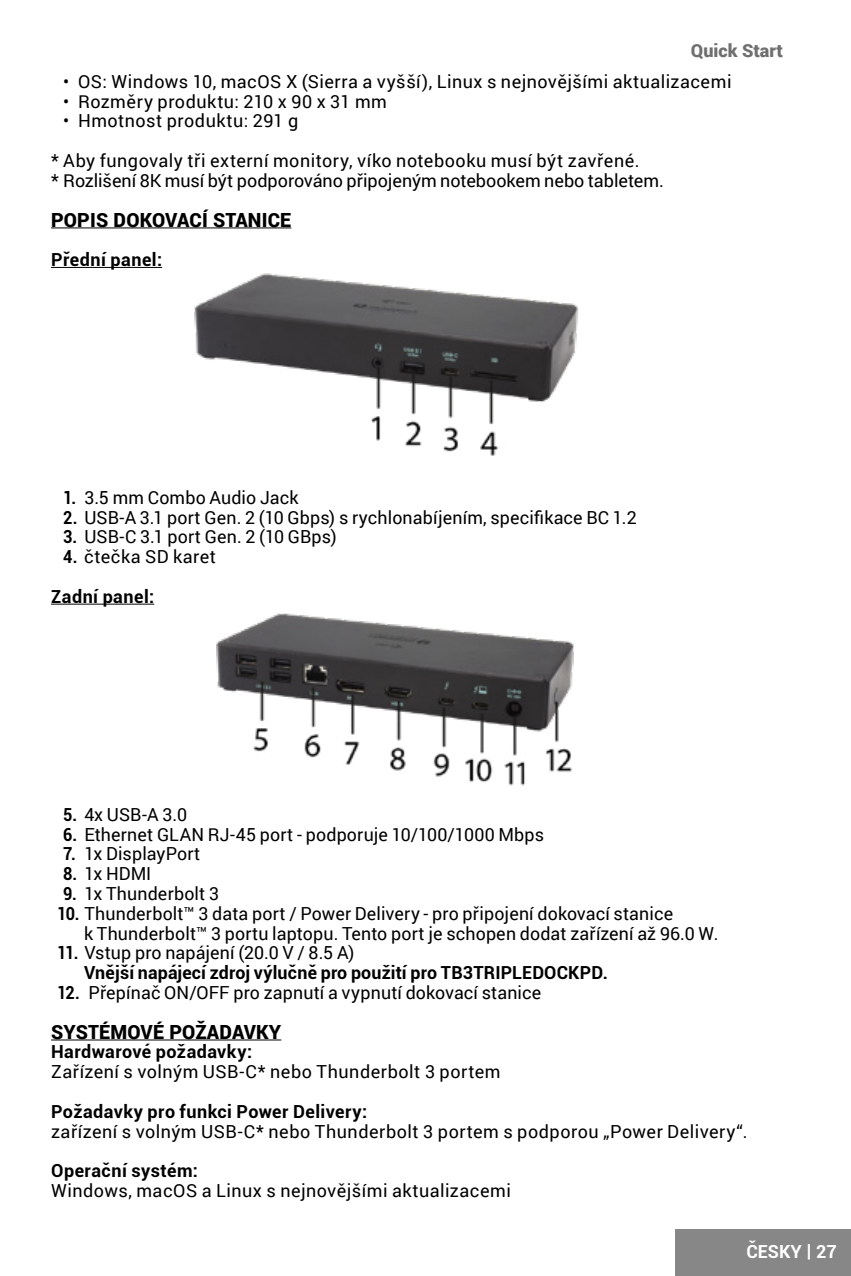
<style>
.page{position:relative;width:851px;height:1276px;background:#fff}
.page>*{position:absolute;margin:0;border:0;box-sizing:border-box;transform-origin:0 0}
.t1{font:900 19.5px "Roboto";letter-spacing:.01em;color:#000}
.t2{font:18px/39.6px "Roboto";letter-spacing:.015em;color:#000}
.t3{font:700 18px/39.6px "Roboto";letter-spacing:.02em;color:#000;scale:.9 1}
.t4{font:700 18px "Roboto";letter-spacing:.02em;color:#000}
.t5{font:900 18px "Roboto";color:#706f6f}
.t6{font:700 18px "Roboto";color:#fff}
.s1{font-weight:700}
.s2{font-weight:400}
</style>
<div class="page">
<div style="left:674px;top:1229px;width:176px;height:47px;background:#878787"></div>
<hr style="left:51px;top:227px;width:240px;height:1px;background:#000">
<hr style="left:51px;top:267px;width:111px;height:1px;background:#000">
<hr style="left:51px;top:603px;width:103px;height:1px;background:#000">
<hr style="left:51px;top:1039px;width:230px;height:1px;background:#000">
<img style="left:194px;top:273px;width:385px;height:183px">
<img style="left:216px;top:613px;width:358px;height:173px">
<p class="t5" style="left:690px;top:38px;width:94px">Quick Start</p>
<p class="t2" style="left:63px;top:61px;width:670px">• OS: Windows 10, macOS X (Sierra a vyšší), Linux s nejnovějšími aktualizacemi</p>
<p class="t2" style="left:63px;top:81px;width:325px">• Rozměry produktu: 210 x 90 x 31 mm</p>
<p class="t2" style="left:51px;top:101px;width:590px;text-indent:12px">• Hmotnost produktu: 291 g<br>* Aby fungovaly tři externí monitory, víko notebooku musí být zavřené.</p>
<p class="t2" style="left:51px;top:160px;width:614px">* Rozlišení 8K musí být podporováno připojeným notebookem nebo tabletem.</p>
<p class="t1" style="left:51px;top:206px;width:242px">POPIS DOKOVACÍ STANICE</p>
<p class="t4" style="left:51px;top:247px;width:113px">Přední panel:</p>
<p class="t2" style="left:63px;top:477px;width:237px"><span class="s1">1.</span> 3.5 mm Combo Audio Jack</p>
<p class="t2" style="left:63px;top:497px;width:575px"><span class="s1">2.</span> USB-A 3.1 port Gen. 2 (10 Gbps) s rychlonabíjením, specifikace BC 1.2</p>
<p class="t2" style="left:63px;top:516px;width:275px"><span class="s1">3.</span> USB-C 3.1 port Gen. 2 (10 GBps)</p>
<p class="t3" style="left:51px;top:536px;width:185px;text-indent:12px">4. <span class="s2">čtečka SD karet<br></span>Zadní panel:</p>
<p class="t2" style="left:63px;top:794px;width:125px"><span class="s1">5.</span> 4x USB-A 3.0</p>
<p class="t2" style="left:63px;top:813px;width:482px"><span class="s1">6.</span> Ethernet GLAN RJ-45 port - podporuje 10/100/1000 Mbps</p>
<p class="t2" style="left:63px;top:833px;width:139px"><span class="s1">7.</span> 1x DisplayPort</p>
<p class="t2" style="left:63px;top:853px;width:90px"><span class="s1">8.</span> 1x HDMI</p>
<p class="t2" style="left:63px;top:873px;width:158px"><span class="s1">9.</span> 1x Thunderbolt 3</p>
<p class="t2" style="left:84px;top:902px;width:635px;line-height:19.8px;text-indent:-27px"><span class="s1">10.</span> Thunderbolt™ 3 data port / Power Delivery - pro připojení dokovací stanice<br>k Thunderbolt™ 3 portu laptopu. Tento port je schopen dodat zařízení až 96.0 W.</p>
<p class="t3" style="left:84px;top:942px;width:583px;line-height:19.8px;text-indent:-27px">11. <span class="s2">Vstup pro napájení (20.0 V / 8.5 A)<br></span>Vnější napájecí zdroj výlučně pro použití pro TB3TRIPLEDOCKPD.</p>
<p class="t2" style="left:57px;top:972px;width:485px"><span class="s1">12.</span> Přepínač ON/OFF pro zapnutí a vypnutí dokovací stanice</p>
<p class="t1" style="left:51px;top:1018px;width:232px">SYSTÉMOVÉ POŽADAVKY</p>
<p class="t4" style="left:51px;top:1039px;width:203px">Hardwarové požadavky:</p>
<p class="t2" style="left:51px;top:1051px;width:451px">Zařízení s volným USB-C* nebo Thunderbolt 3 portem</p>
<p class="t4" style="left:51px;top:1098px;width:317px">Požadavky pro funkci Power Delivery:</p>
<p class="t2" style="left:51px;top:1110px;width:698px">zařízení s volným USB-C* nebo Thunderbolt 3 portem s podporou „Power Delivery“.</p>
<p class="t4" style="left:51px;top:1158px;width:148px">Operační systém:</p>
<p class="t2" style="left:51px;top:1170px;width:461px">Windows, macOS a Linux s nejnovějšími aktualizacemi</p>
<p class="t6" style="left:746px;top:1239px;width:92px">ČESKY | 27</p>
</div>
